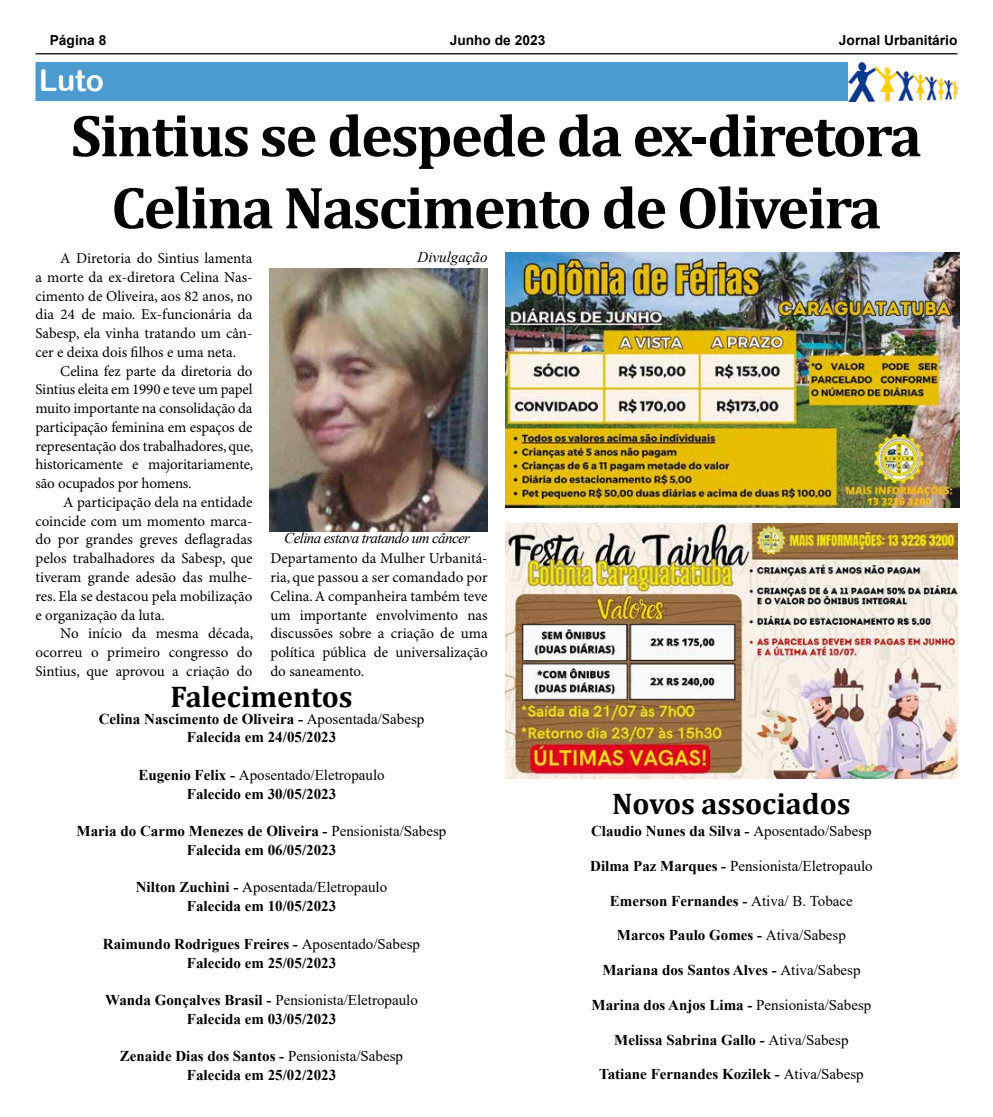
<style>
.page{position:relative;width:993px;height:1117px;background:#fff}
.page>*{position:absolute;margin:0;border:0;box-sizing:border-box;transform-origin:0 0}
.t1{font:700 60px/72px "Cambria";letter-spacing:-.03em;color:#000;text-align:center}
.t2{font:700 30px "Cambria";color:#000}
.t3{font:30px "Arial Rounded MT Bold";color:#fff}
.t4{font:15px/18.8px "Minion Pro";color:#000;text-align:justify}
.t5{font:700 15px/18.8px "Times New Roman";color:#000;text-align:center}
.t6{font:15px "Times New Roman";color:#000}
.t7{font:italic 15px "Times New Roman";letter-spacing:-.04em;color:#000}
.t8{font:italic 15px "Times New Roman";color:#000}
.t9{font:700 13.75px "Arial";color:#000}
.s1{font-weight:400}
.s2{font-weight:700}
</style>
<div class="page">
<hr style="left:35px;top:53px;width:922px;height:1px;background:#000">
<div style="left:35px;top:62px;width:922px;height:39px;background:#4c9bd0"></div>
<img style="left:848px;top:62px;width:109px;height:39px">
<img style="left:505px;top:523px;width:452px;height:255px">
<img style="left:269px;top:268px;width:218px;height:263px">
<img style="left:505px;top:252px;width:454px;height:255px">
<p class="t9" style="left:50px;top:31px;width:58px">Página 8</p>
<p class="t9" style="left:449px;top:31px;width:97px">Junho de 2023</p>
<p class="t9" style="left:838px;top:31px;width:120px">Jornal Urbanitário</p>
<h2 class="t3" style="left:39px;top:63px;width:66px">Luto</h2>
<h1 class="t1" style="left:71px;top:98px;width:852px">Sintius se despede da ex-diretora<br>Celina Nascimento de Oliveira</h1>
<p class="t4" style="left:35px;top:249px;width:218px;text-indent:25px">A Diretoria do Sintius lamenta a morte da ex-diretora Celina Nas&shy;cimento de Oliveira, aos 82 anos, no dia 24 de maio. Ex-funcionária da Sabesp, ela vinha tratando um cân&shy;cer e deixa dois filhos e uma neta.</p>
<p class="t4" style="left:35px;top:362px;width:219px;text-indent:25px">Celina fez parte da diretoria do Sintius eleita em 1990 e teve um papel muito importante na consolidação da participação feminina em espaços de representação dos trabalhadores, que, historicamente e majoritariamente, são ocupados por homens.</p>
<p class="t4" style="left:35px;top:493px;width:218px;text-indent:28px">A participação dela na entidade coincide com um momento marca&shy;do por grandes greves deflagradas pelos trabalhadores da Sabesp, que tiveram grande adesão das mulhe&shy;res. Ela se destacou pela mobilização e organização da luta.</p>
<p class="t4" style="left:35px;top:624px;width:219px;text-indent:25px">No início da mesma década, ocorreu o primeiro congresso do Sintius, que aprovou a criação do</p>
<p class="t8" style="left:417px;top:247px;width:71px">Divulgação</p>
<p class="t7" style="left:284px;top:527px;width:187px">Celina estava tratando um câncer</p>
<p class="t4" style="left:270px;top:549px;width:219px">Departamento da Mulher Urbanitá&shy;ria, que passou a ser comandado por Celina. A companheira também teve um importante envolvimento nas discussões sobre a criação de uma política pública de universalização do saneamento.</p>
<h2 class="t2" style="left:170px;top:675px;width:184px">Falecimentos</h2>
<p class="t5" style="left:99px;top:708px;width:327px">Celina Nascimento de Oliveira - <span class="s1">Aposentada/Sabesp<br></span>Falecida em 24/05/2023</p>
<p class="t5" style="left:138px;top:764px;width:248px">Eugenio Felix - <span class="s1">Aposentado/Eletropaulo<br></span>Falecido em 30/05/2023</p>
<p class="t5" style="left:77px;top:821px;width:371px">Maria do Carmo Menezes de Oliveira - <span class="s1">Pensionista/Sabesp<br></span>Falecida em 06/05/2023</p>
<p class="t5" style="left:136px;top:877px;width:253px">Nilton Zuchini - <span class="s1">Aposentada/Eletropaulo<br></span>Falecida em 10/05/2023</p>
<p class="t5" style="left:103px;top:933px;width:318px">Raimundo Rodrigues Freires - <span class="s1">Aposentado/Sabesp<br></span>Falecido em 25/05/2023</p>
<p class="t5" style="left:105px;top:989px;width:314px">Wanda Gonçalves Brasil - <span class="s1">Pensionista/Eletropaulo<br></span>Falecida em 03/05/2023</p>
<p class="t5" style="left:120px;top:1046px;width:284px">Zenaide Dias dos Santos - <span class="s1">Pensionista/Sabesp<br></span>Falecida em 25/02/2023</p>
<h2 class="t2" style="left:612px;top:782px;width:240px">Novos associados</h2>
<p class="t5" style="left:591px;top:820px;width:282px">Claudio Nunes da Silva - <span class="s1">Aposentado/Sabesp</span></p>
<p class="t6" style="left:590px;top:854px;width:284px"><span class="s2">Dilma Paz Marques -</span> Pensionista/Eletropaulo</p>
<p class="t5" style="left:609px;top:890px;width:244px">Emerson Fernandes - <span class="s1">Ativa/ B. Tobace</span></p>
<p class="t5" style="left:616px;top:925px;width:230px">Marcos Paulo Gomes - <span class="s1">Ativa/Sabesp</span></p>
<p class="t5" style="left:602px;top:960px;width:259px">Mariana dos Santos Alves - <span class="s1">Ativa/Sabesp</span></p>
<p class="t5" style="left:591px;top:994px;width:281px">Marina dos Anjos Lima - <span class="s1">Pensionista/Sabesp</span></p>
<p class="t5" style="left:614px;top:1029px;width:236px">Melissa Sabrina Gallo - <span class="s1">Ativa/Sabesp</span></p>
<p class="t5" style="left:599px;top:1064px;width:266px">Tatiane Fernandes Kozilek - <span class="s1">Ativa/Sabesp</span></p>
</div>
